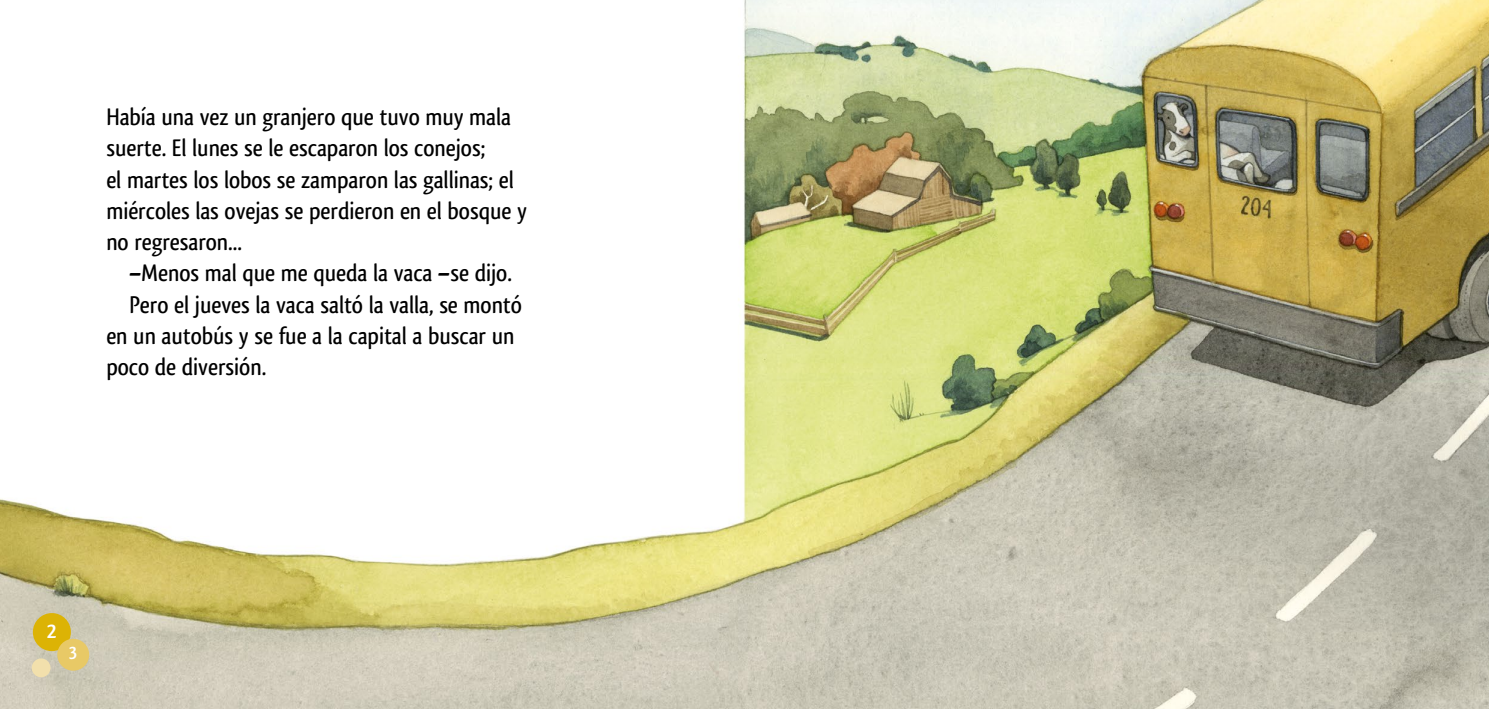
<style>
.page{position:relative;width:1489px;height:709px;background:#fff}
.page>*{position:absolute;margin:0;border:0;box-sizing:border-box;transform-origin:0 0}
.t1{font:500 25px/31.2px "Qlassik";color:#000}
.t2{font:700 22.38px "Qlassik";color:#fff}
.t3{font:700 18.75px "Qlassik";color:#fff}
</style>
<div class="page">
<img style="left:0;top:0;width:1488px;height:709px">
<div style="left:33px;top:613px;width:38px;height:38px;background:#dcb305;border-radius:50%"></div>
<div style="left:57px;top:639px;width:32px;height:31px;background:#e8c966;border-radius:50%"></div>
<div style="left:32px;top:658px;width:19px;height:19px;background:#f2e0ac;border-radius:50%"></div>
<p class="t1" style="left:106px;top:101px;width:422px">Había una vez un granjero que tuvo muy mala suerte. El lunes se le escaparon los conejos;<br>el martes los lobos se zamparon las gallinas; el miércoles las ovejas se perdieron en el bosque y no regresaron...</p>
<p class="t1" style="left:129px;top:257px;width:384px">–Menos mal que me queda la vaca –se dijo.</p>
<p class="t1" style="left:129px;top:289px;width:394px">Pero el jueves la vaca saltó la valla, se montó</p>
<p class="t1" style="left:106px;top:320px;width:409px">en un autobús y se fue a la capital a buscar un</p>
<p class="t1" style="left:106px;top:351px;width:161px">poco de diversión.</p>
<p class="t2" style="left:47px;top:617px;width:12px">2</p>
<p class="t3" style="left:69px;top:641px;width:10px">3</p>
</div>
